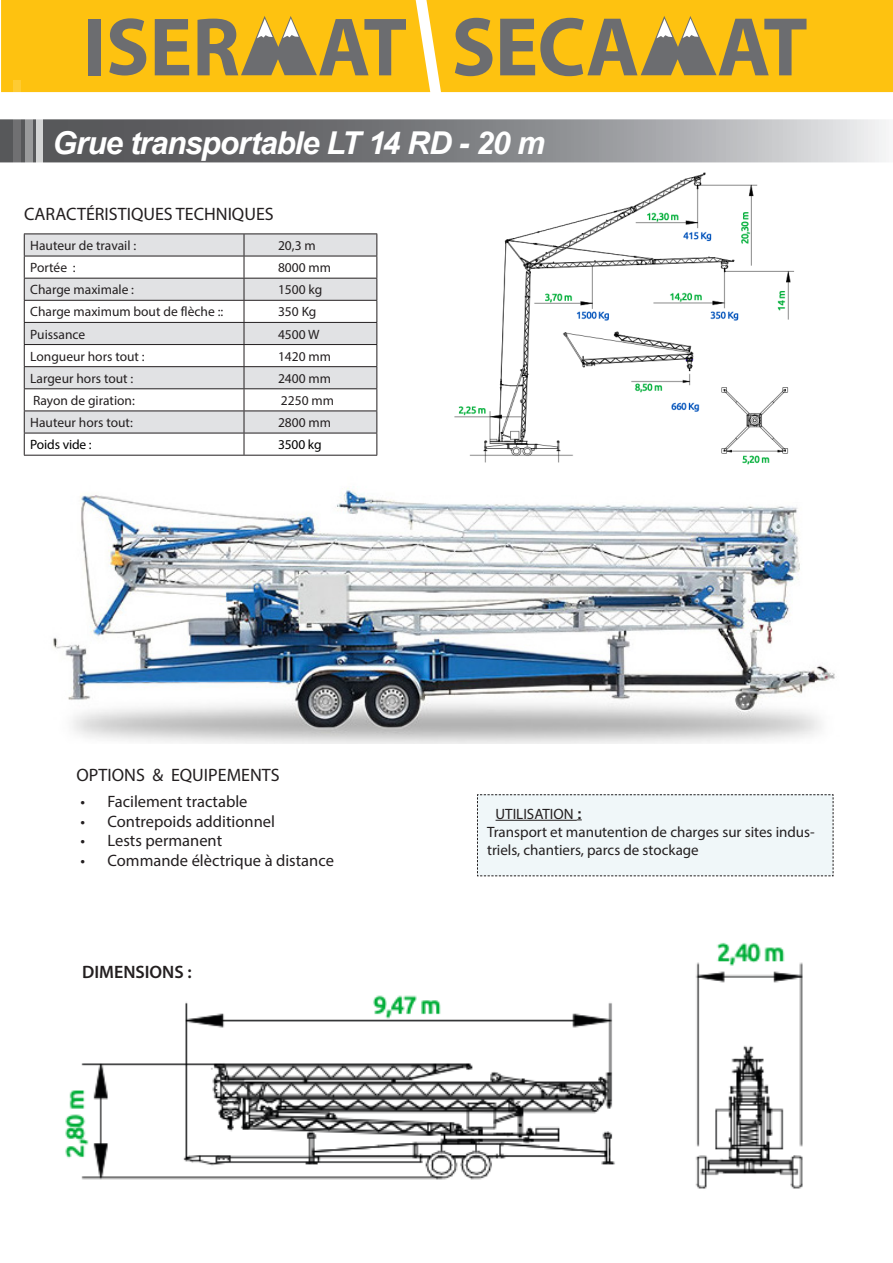
<style>
.page{position:relative;width:893px;height:1263px;background:#fff}
.page>*{position:absolute;margin:0;border:0;box-sizing:border-box;transform-origin:0 0}
.t1{font:italic 700 31.5px "Arial";letter-spacing:-.03em;color:#fff}
.t2{font:18px "Myriad Pro";color:#231f20}
.t3{font:600 18px "Myriad Pro";color:#231f20}
.t4{font:16.5px "Myriad Pro";color:#231f20}
.Normal_e{font:15px/18px "Myriad Pro";color:#231f20}
.Style_de_paragraphe{font:13.5px "Myriad Pro";color:#231f20}
.Style_de_paragraphe-2{font:13.5px "Myriad Pro";letter-spacing:-.01em;color:#000}
.s1{font-family:"Helvetica";font-weight:700}
</style>
<div class="page">
<img style="left:65px;top:942px;width:738px;height:247px">
<svg style="left:25px;top:235px;width:351px;height:198px;fill:#e1e2e4"></svg>
<hr style="left:24px;top:234px;width:220px;height:1px;background:#231f20">
<hr style="left:244px;top:234px;width:133px;height:1px;background:#231f20">
<hr style="left:24px;top:256px;width:220px;height:1px;background:#231f20">
<hr style="left:244px;top:256px;width:133px;height:1px;background:#231f20">
<hr style="left:24px;top:278px;width:220px;height:1px;background:#231f20">
<hr style="left:244px;top:278px;width:133px;height:1px;background:#231f20">
<hr style="left:24px;top:300px;width:220px;height:1px;background:#231f20">
<hr style="left:244px;top:300px;width:133px;height:1px;background:#231f20">
<hr style="left:24px;top:322px;width:220px;height:1px;background:#231f20">
<hr style="left:244px;top:322px;width:133px;height:1px;background:#231f20">
<hr style="left:24px;top:344px;width:220px;height:1px;background:#231f20">
<hr style="left:244px;top:344px;width:133px;height:1px;background:#231f20">
<hr style="left:24px;top:366px;width:220px;height:1px;background:#231f20">
<hr style="left:244px;top:366px;width:133px;height:1px;background:#231f20">
<hr style="left:24px;top:388px;width:220px;height:1px;background:#231f20">
<hr style="left:244px;top:388px;width:133px;height:1px;background:#231f20">
<hr style="left:24px;top:411px;width:220px;height:1px;background:#231f20">
<hr style="left:244px;top:411px;width:133px;height:1px;background:#231f20">
<hr style="left:24px;top:433px;width:220px;height:1px;background:#231f20">
<svg style="left:24px;top:234px;width:1px;height:221px"></svg>
<hr style="left:244px;top:433px;width:133px;height:1px;background:#231f20">
<svg style="left:244px;top:234px;width:1px;height:221px"></svg>
<svg style="left:376px;top:234px;width:1px;height:221px"></svg>
<hr style="left:24px;top:455px;width:220px;height:1px;background:#231f20">
<hr style="left:244px;top:455px;width:133px;height:1px;background:#231f20">
<svg style="left:0;top:119px;width:886px;height:43px;background:#8a8b8e"></svg>
<svg style="left:1px;top:0;width:892px;height:92px;background:#dbaf2b"></svg>
<svg style="left:14px;top:80px;width:7px;height:83px"></svg>
<svg style="left:25px;top:119px;width:7px;height:44px"></svg>
<svg style="left:36px;top:119px;width:7px;height:44px"></svg>
<div style="left:477px;top:794px;width:357px;height:82px;background:#f0f7f9"></div>
<img style="left:53px;top:486px;width:782px;height:258px">
<img style="left:454px;top:172px;width:340px;height:293px">
<p class="t1" style="left:52px;top:123px;width:494px">Grue transportable LT 14 RD - 20 m</p>
<p class="t2" style="left:24px;top:203px;width:251px">CARACTÉRISTIQUES TECHNIQUES</p>
<p class="Style_de_paragraphe" style="left:30px;top:237px;width:108px">Hauteur de travail :</p>
<p class="Style_de_paragraphe" style="left:278px;top:237px;width:39px">20,3 m</p>
<p class="Style_de_paragraphe" style="left:30px;top:259px;width:47px">Portée :</p>
<p class="Style_de_paragraphe" style="left:278px;top:259px;width:55px">8000 mm</p>
<p class="Style_de_paragraphe" style="left:30px;top:281px;width:105px">Charge maximale :</p>
<p class="Style_de_paragraphe" style="left:278px;top:281px;width:46px">1500 kg</p>
<p class="Style_de_paragraphe" style="left:30px;top:304px;width:195px">Charge maximum bout de flèche ::</p>
<p class="Style_de_paragraphe" style="left:278px;top:304px;width:40px">350 Kg</p>
<p class="Style_de_paragraphe" style="left:30px;top:326px;width:56px">Puissance</p>
<p class="Style_de_paragraphe" style="left:278px;top:326px;width:43px">4500 W</p>
<p class="Style_de_paragraphe" style="left:30px;top:348px;width:116px">Longueur hors tout :</p>
<p class="Style_de_paragraphe" style="left:278px;top:348px;width:55px">1420 mm</p>
<p class="Style_de_paragraphe" style="left:30px;top:370px;width:105px">Largeur hors tout :</p>
<p class="Style_de_paragraphe" style="left:278px;top:370px;width:55px">2400 mm</p>
<p class="Style_de_paragraphe" style="left:33px;top:392px;width:103px">Rayon de giration:</p>
<p class="Style_de_paragraphe" style="left:281px;top:392px;width:55px">2250 mm</p>
<p class="Style_de_paragraphe" style="left:30px;top:414px;width:104px">Hauteur hors tout:</p>
<p class="Style_de_paragraphe" style="left:278px;top:414px;width:55px">2800 mm</p>
<p class="Style_de_paragraphe-2" style="left:30px;top:436px;width:63px">Poids vide :</p>
<p class="Style_de_paragraphe-2" style="left:278px;top:436px;width:45px">3500 kg</p>
<p class="t2" style="left:77px;top:763px;width:205px">OPTIONS &amp; EQUIPEMENTS</p>
<p class="t4" style="left:81px;top:791px;width:169px">• Facilement tractable</p>
<p class="t4" style="left:81px;top:811px;width:196px">• Contrepoids additionnel</p>
<p class="t4" style="left:81px;top:831px;width:143px">• Lests permanent</p>
<p class="t4" style="left:81px;top:850px;width:255px">• Commande élèctrique à distance</p>
<p class="t3" style="left:82px;top:960px;width:111px">DIMENSIONS :</p>
<p class="Normal_e" style="left:495px;top:804px;width:88px">UTILISATION <span class="s1">:</span></p>
<p class="Normal_e" style="left:487px;top:822px;width:329px">Transport et manutention de charges sur sites indus&shy;triels, chantiers, parcs de stockage</p>
</div>
